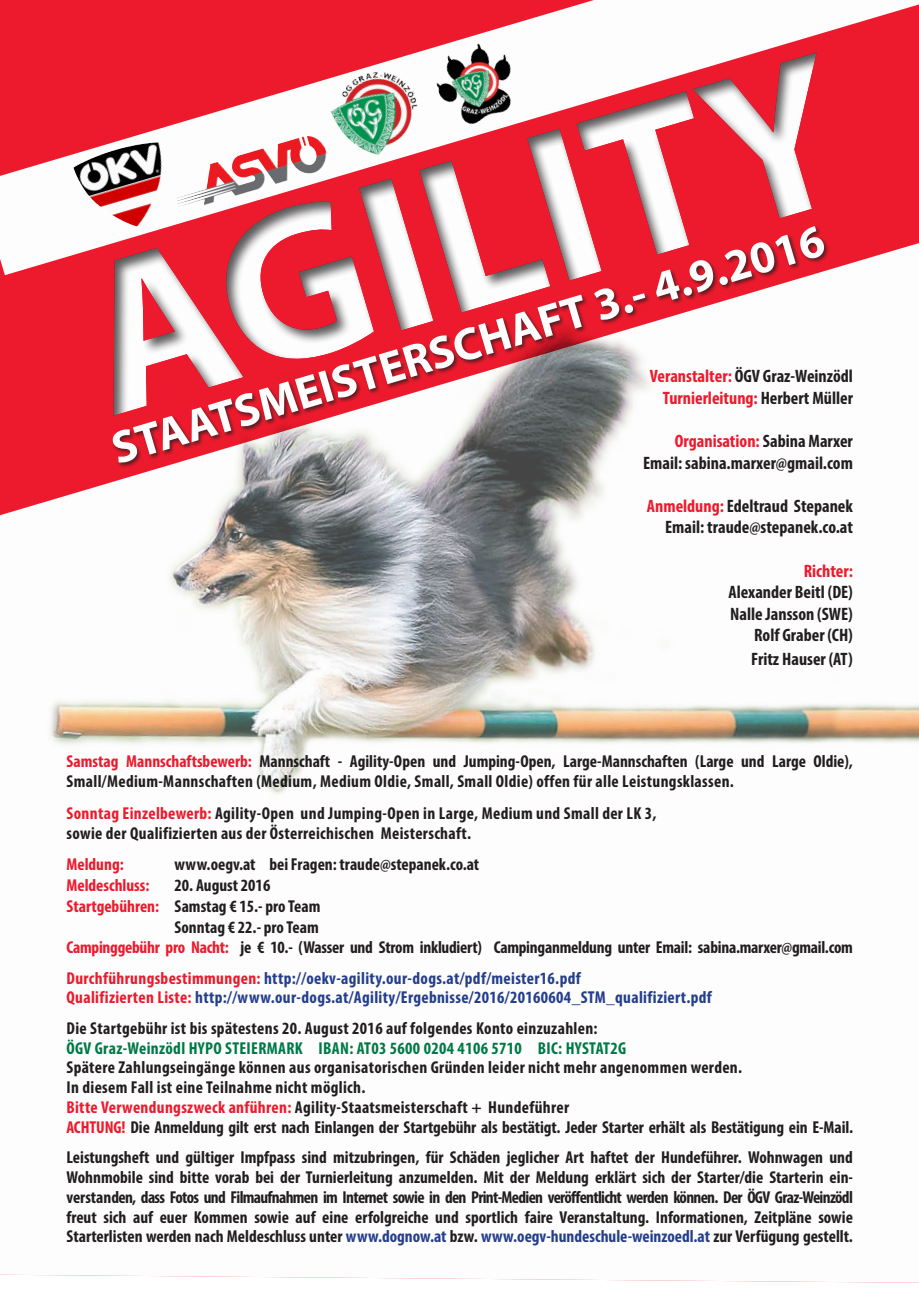
<style>
.page{position:relative;width:919px;height:1289px;background:#fff}
.page>*{position:absolute;margin:0;border:0;box-sizing:border-box;transform-origin:0 0}
.t1{font:700 220.2px "Myriad Pro";color:#fff}
.t2{font:700 45.9px "Myriad Pro";color:#fff}
.t3{font:700 condensed 18px/21.6px "Myriad Pro";color:#231f20;text-align:right}
.t4{font:700 condensed 18px "Myriad Pro";color:#ee1b2d}
.t5{font:700 condensed 17.25px/19.8px "Myriad Pro";letter-spacing:.015em;color:#231f20}
.t6{font:700 condensed 17.25px/19.8px "Myriad Pro";letter-spacing:.02em;color:#253f8e}
.t7{font:700 condensed 17.25px "Myriad Pro";letter-spacing:-.015em;color:#231f20}
.t8{font:700 condensed 17.25px "Myriad Pro";letter-spacing:.02em;color:#017a47}
.t9{font:700 condensed 17.25px "Myriad Pro";color:#ee1b2d}
.s1{color:#ee1b2d}
.s2{color:#253f8e}
</style>
<div class="page">
<img style="left:0;top:0;width:918px;height:1282px">
<h1 class="t1" style="left:47px;top:211px;width:784px;rotate:-17deg">AGILITY</h1>
<h2 class="t2" style="left:104px;top:417px;width:742px;rotate:-16deg">STAATSMEISTERSCHAFT 3.- 4.9.2016</h2>
<p class="t3" style="left:649px;top:365px;width:205px"><span class="s1">Veranstalter:</span> ÖGV Graz-Weinzödl<br><span class="s1">Turnierleitung:</span> Herbert Müller</p>
<p class="t3" style="left:643px;top:430px;width:211px"><span class="s1">Organisation:</span> Sabina Marxer<br>Email: sabina.marxer@gmail.com</p>
<p class="t3" style="left:647px;top:494px;width:207px"><span class="s1">Anmeldung:</span> Edeltraud Stepanek<br>Email: traude@stepanek.co.at</p>
<p class="t4" style="left:803px;top:559px;width:51px">Richter:</p>
<p class="t3" style="left:728px;top:581px;width:126px">Alexander Beitl (DE)<br>Nalle Jansson (SWE)<br>Rolf Graber (CH)</p>
<p class="t3" style="left:751px;top:647px;width:103px">Fritz Hauser (AT)</p>
<p class="t5" style="left:66px;top:750px;width:788px;line-height:20.7px"><span class="s1">Samstag Mannschaftsbewerb:</span> Mannschaft - Agility-Open und Jumping-Open, Large-Mannschaften (Large und Large Oldie),<br>Small/Medium-Mannschaften (Medium, Medium Oldie, Small, Small Oldie) offen für alle Leistungsklassen.</p>
<p class="t5" style="left:66px;top:802px;width:591px;line-height:20.7px"><span class="s1">Sonntag Einzelbewerb:</span> Agility-Open und Jumping-Open in Large, Medium und Small der LK 3, sowie der Qualifizierten aus der Österreichischen Meisterschaft.</p>
<p class="t9" style="left:66px;top:854px;width:59px">Meldung:</p>
<p class="t5" style="left:174px;top:854px;width:306px">www.oegv.at bei Fragen: traude@stepanek.co.at</p>
<p class="t9" style="left:66px;top:874px;width:84px">Meldeschluss:</p>
<p class="t5" style="left:174px;top:875px;width:97px">20. August 2016</p>
<p class="t5" style="left:66px;top:895px;width:255px"><span class="s1">Startgebühren:</span> Samstag € 15.- pro Team</p>
<p class="t5" style="left:174px;top:916px;width:146px">Sonntag € 22.- pro Team</p>
<p class="t7" style="left:66px;top:936px;width:788px"><span class="s1">Campinggebühr pro Nacht:</span> je € 10.- (Wasser und Strom inkludiert) Campinganmeldung unter Email: sabina.marxer@gmail.com</p>
<p class="t6" style="left:66px;top:967px;width:646px"><span class="s1">Durchführungsbestimmungen:</span> http://oekv-agility.our-dogs.at/pdf/meister16.pdf<br><span class="s1">Qualifizierten Liste:</span> http://www.our-dogs.at/Agility/Ergebnisse/2016/20160604_STM_qualifiziert.pdf</p>
<p class="t5" style="left:66px;top:1017px;width:532px">Die Startgebühr ist bis spätestens 20. August 2016 auf folgendes Konto einzuzahlen:</p>
<p class="t8" style="left:66px;top:1037px;width:561px">ÖGV Graz-Weinzödl HYPO STEIERMARK IBAN: AT03 5600 0204 4106 5710 BIC: HYSTAT2G</p>
<p class="t5" style="left:66px;top:1057px;width:788px">Spätere Zahlungseingänge können aus organisatorischen Gründen leider nicht mehr angenommen werden.<br>In diesem Fall ist eine Teilnahme nicht möglich.<br><span class="s1">Bitte Verwendungszweck anführen:</span> Agility-Staatsmeisterschaft + Hundeführer<br><span class="s1">ACHTUNG!</span> Die Anmeldung gilt erst nach Einlangen der Startgebühr als bestätigt. Jeder Starter erhält als Bestätigung ein E-Mail.</p>
<p class="t5" style="left:66px;top:1147px;width:788px;text-align:justify">Leistungsheft und gültiger Impfpass sind mitzubringen, für Schäden jeglicher Art haftet der Hundeführer. Wohnwagen und Wohnmobile sind bitte vorab bei der Turnierleitung anzumelden. Mit der Meldung erklärt sich der Starter/die Starterin ein&shy;verstanden, dass Fotos und Filmaufnahmen im Internet sowie in den Print-Medien veröffentlicht werden können. Der ÖGV Graz-Weinzödl freut sich auf euer Kommen sowie auf eine erfolgreiche und sportlich faire Veranstaltung. Informationen, Zeitpläne sowie Starterlisten werden nach Meldeschluss unter <span class="s2">www.dognow.at</span> bzw. <span class="s2">www.oegv-hundeschule-weinzoedl.at</span> zur Verfügung gestellt.</p>
</div>
